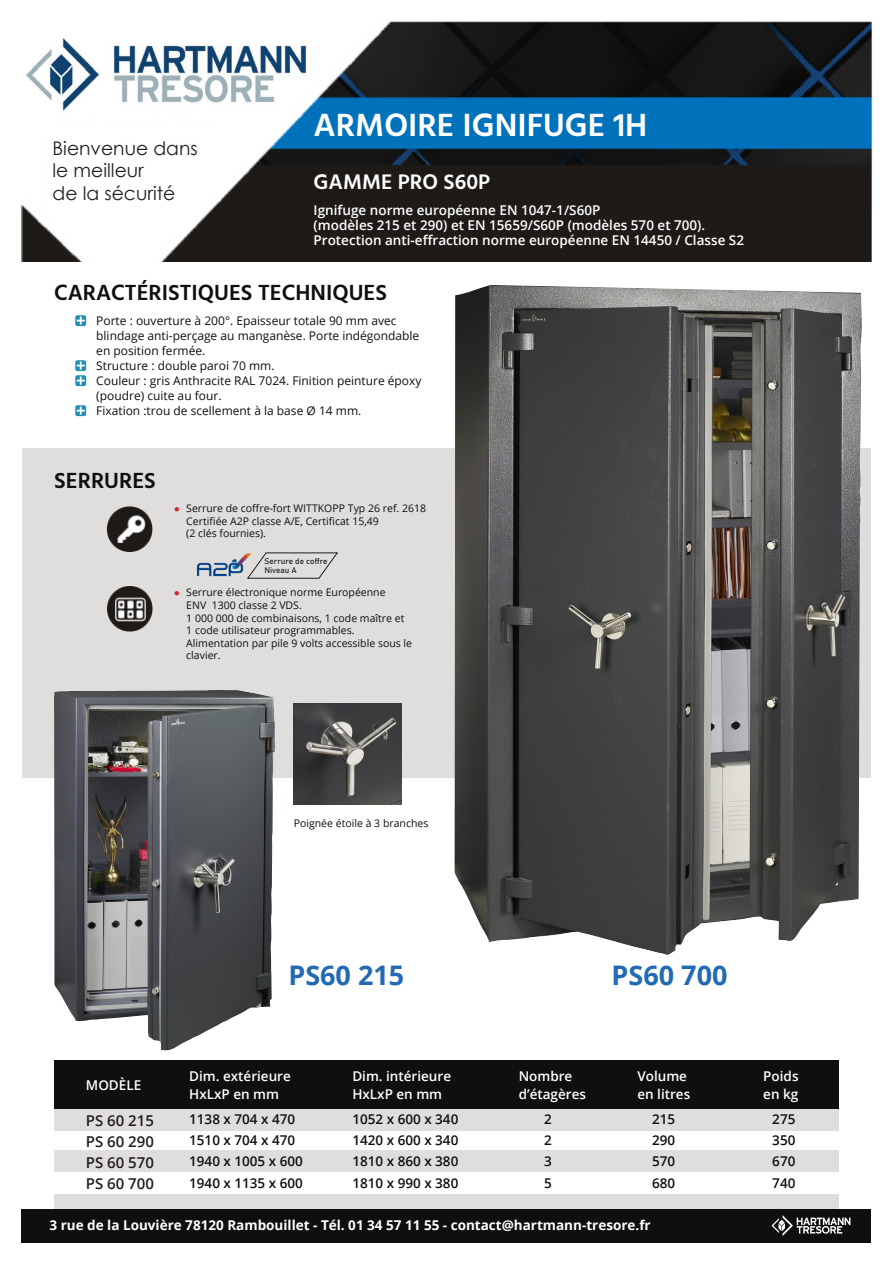
<style>
.page{position:relative;width:893px;height:1263px;background:#fff}
.page>*{position:absolute;margin:0;border:0;box-sizing:border-box;transform-origin:0 0}
.t1{font:600 33px "Hind Vadodara";color:#fff}
.t2{font:700 27px "Open Sans";color:#226ab4}
.t3{font:600 22.5px "Hind Vadodara";color:#0f0f0f}
.t4{font:600 21.6px "Hind Vadodara";color:#fff}
.t5{font:18.75px "Century Gothic";color:#231f20}
.t6{font:600 15px "Open Sans";color:#211e1c}
.t7{font:600 13.5px/18px "Open Sans";color:#fff}
.t8{font:600 13.5px/21px "Open Sans";color:#0f0f0f}
.t9{font:700 13.5px "Open Sans";color:#fff}
.t10{font:12px/15px "Open Sans";color:#0f0f0f}
.t11{font:10.5px/12.6px "Open Sans";color:#0f0f0f}
.t12{font:8.1px "Bahnschrift";color:#231f20}
.s1{color:#d1232a}
</style>
<div class="page">
<img style="left:21px;top:21px;width:852px;height:240px">
<div style="left:54px;top:1109px;width:785px;height:21px;background:#e0dedd"></div>
<div style="left:54px;top:1150px;width:785px;height:22px;background:#e0dedd"></div>
<div style="left:54px;top:1194px;width:785px;height:22px;background:#e0dedd"></div>
<div style="left:22px;top:449px;width:849px;height:329px;background:#e0dedd"></div>
<div style="left:21px;top:1209px;width:850px;height:33px;background:#0f0f0f"></div>
<svg style="left:75px;top:315px;width:11px;height:11px"></svg>
<svg style="left:77px;top:316px;width:8px;height:9px"></svg>
<svg style="left:75px;top:360px;width:11px;height:11px"></svg>
<svg style="left:77px;top:361px;width:8px;height:9px"></svg>
<svg style="left:75px;top:375px;width:11px;height:11px"></svg>
<svg style="left:77px;top:376px;width:8px;height:9px"></svg>
<svg style="left:75px;top:405px;width:11px;height:11px"></svg>
<svg style="left:77px;top:406px;width:8px;height:9px"></svg>
<div style="left:54px;top:1060px;width:785px;height:49px;background:#0f0f0f"></div>
<img style="left:21px;top:26px;width:293px;height:93px">
<div style="left:53px;top:141px;width:154px;height:69px;background:#fff"></div>
<svg style="left:771px;top:1215px;width:79px;height:21px"></svg>
<img style="left:107px;top:506px;width:46px;height:46px">
<svg style="left:247px;top:552px;width:91px;height:27px"></svg>
<img style="left:197px;top:552px;width:60px;height:25px">
<img style="left:108px;top:586px;width:45px;height:45px">
<img style="left:294px;top:703px;width:107px;height:101px">
<img style="left:54px;top:690px;width:221px;height:361px">
<img style="left:455px;top:285px;width:407px;height:670px">
<p class="t1" style="left:314px;top:100px;width:335px">ARMOIRE IGNIFUGE 1H</p>
<p class="t4" style="left:314px;top:166px;width:178px">GAMME PRO S60P</p>
<p class="t7" style="left:314px;top:201px;width:288px">Ignifuge norme européenne EN 1047-1/S60P</p>
<p class="t7" style="left:314px;top:216px;width:393px">(modèles 215 et 290) et EN 15659/S60P (modèles 570 et 700).</p>
<p class="t7" style="left:314px;top:231px;width:432px">Protection anti-effraction norme européenne EN 14450 / Classe S2</p>
<p class="t3" style="left:54px;top:275px;width:335px">CARACTÉRISTIQUES TECHNIQUES</p>
<p class="t10" style="left:96px;top:313px;width:324px">Porte : ouverture à 200°. Epaisseur totale 90 mm avec blindage anti-perçage au manganèse. Porte indégondable en position fermée.</p>
<p class="t10" style="left:96px;top:358px;width:180px">Structure : double paroi 70 mm.</p>
<p class="t10" style="left:96px;top:373px;width:327px">Couleur : gris Anthracite RAL 7024. Finition peinture époxy (poudre) cuite au four.</p>
<p class="t10" style="left:96px;top:403px;width:267px">Fixation :trou de scellement à la base Ø 14 mm.</p>
<p class="t5" style="left:53px;top:135px;width:147px">Bienvenue dans</p>
<p class="t5" style="left:53px;top:157px;width:93px">le meilleur</p>
<p class="t5" style="left:53px;top:180px;width:124px">de la sécurité</p>
<p class="t3" style="left:54px;top:463px;width:103px">SERRURES</p>
<p class="t11" style="left:186px;top:502px;width:241px;text-indent:-12px"><span class="s1">●</span> Serrure de coffre-fort WITTKOPP Typ 26 ref. 2618<br>Certifiée A2P classe A/E, Certificat 15,49</p>
<p class="t11" style="left:186px;top:527px;width:81px">(2 clés fournies).</p>
<p class="t12" style="left:265px;top:556px;width:65px">Serrure de coffre</p>
<p class="t12" style="left:265px;top:565px;width:34px">Niveau A</p>
<p class="t11" style="left:174px;top:586px;width:213px"><span class="s1">●</span> Serrure électronique norme Européenne</p>
<p class="t11" style="left:186px;top:599px;width:117px">ENV 1300 classe 2 VDS.</p>
<p class="t11" style="left:186px;top:611px;width:220px">1 000 000 de combinaisons, 1 code maître et</p>
<p class="t11" style="left:186px;top:624px;width:170px">1 code utilisateur programmables.</p>
<p class="t11" style="left:186px;top:636px;width:227px">Alimentation par pile 9 volts accessible sous le clavier.</p>
<p class="t11" style="left:294px;top:817px;width:136px">Poignée étoile à 3 branches</p>
<p class="t2" style="left:288px;top:956px;width:117px">PS60 215</p>
<p class="t2" style="left:612px;top:956px;width:117px">PS60 700</p>
<p class="t7" style="left:86px;top:1076px;width:57px">MODÈLE</p>
<p class="t7" style="left:189px;top:1067px;width:103px">Dim. extérieure<br>HxLxP en mm</p>
<p class="t7" style="left:352px;top:1067px;width:100px">Dim. intérieure<br>HxLxP en mm</p>
<p class="t7" style="left:519px;top:1067px;width:55px">Nombre</p>
<p class="t7" style="left:519px;top:1085px;width:69px">d’étagères</p>
<p class="t6" style="left:86px;top:1110px;width:70px">PS 60 215</p>
<p class="t6" style="left:86px;top:1131px;width:70px">PS 60 290</p>
<p class="t6" style="left:86px;top:1152px;width:70px">PS 60 570</p>
<p class="t6" style="left:86px;top:1173px;width:70px">PS 60 700</p>
<p class="t8" style="left:189px;top:1109px;width:108px">1138 x 704 x 470</p>
<p class="t8" style="left:189px;top:1130px;width:108px">1510 x 704 x 470</p>
<p class="t8" style="left:189px;top:1151px;width:115px">1940 x 1005 x 600</p>
<p class="t8" style="left:189px;top:1172px;width:115px">1940 x 1135 x 600</p>
<p class="t8" style="left:352px;top:1109px;width:108px">1052 x 600 x 340</p>
<p class="t8" style="left:352px;top:1130px;width:108px">1420 x 600 x 340</p>
<p class="t8" style="left:352px;top:1151px;width:108px">1810 x 860 x 380</p>
<p class="t8" style="left:352px;top:1172px;width:108px">1810 x 990 x 380</p>
<p class="t8" style="left:544px;top:1109px;width:9px">2<br>2</p>
<p class="t8" style="left:544px;top:1151px;width:9px">3</p>
<p class="t8" style="left:544px;top:1172px;width:9px">5</p>
<p class="t7" style="left:637px;top:1067px;width:51px">Volume</p>
<p class="t7" style="left:637px;top:1085px;width:54px">en litres</p>
<p class="t8" style="left:652px;top:1109px;width:25px">215</p>
<p class="t8" style="left:652px;top:1130px;width:25px">290</p>
<p class="t8" style="left:652px;top:1151px;width:25px">570</p>
<p class="t8" style="left:652px;top:1172px;width:25px">680</p>
<p class="t9" style="left:50px;top:1216px;width:603px">3 rue de la Louvière 78120 Rambouillet - Tél. 01 34 57 11 55 - contact@hartmann-tresore.fr</p>
<p class="t7" style="left:763px;top:1067px;width:37px">Poids en kg</p>
<p class="t8" style="left:772px;top:1109px;width:25px">275</p>
<p class="t8" style="left:772px;top:1130px;width:25px">350</p>
<p class="t8" style="left:772px;top:1151px;width:25px">670</p>
<p class="t8" style="left:772px;top:1172px;width:25px">740</p>
</div>
